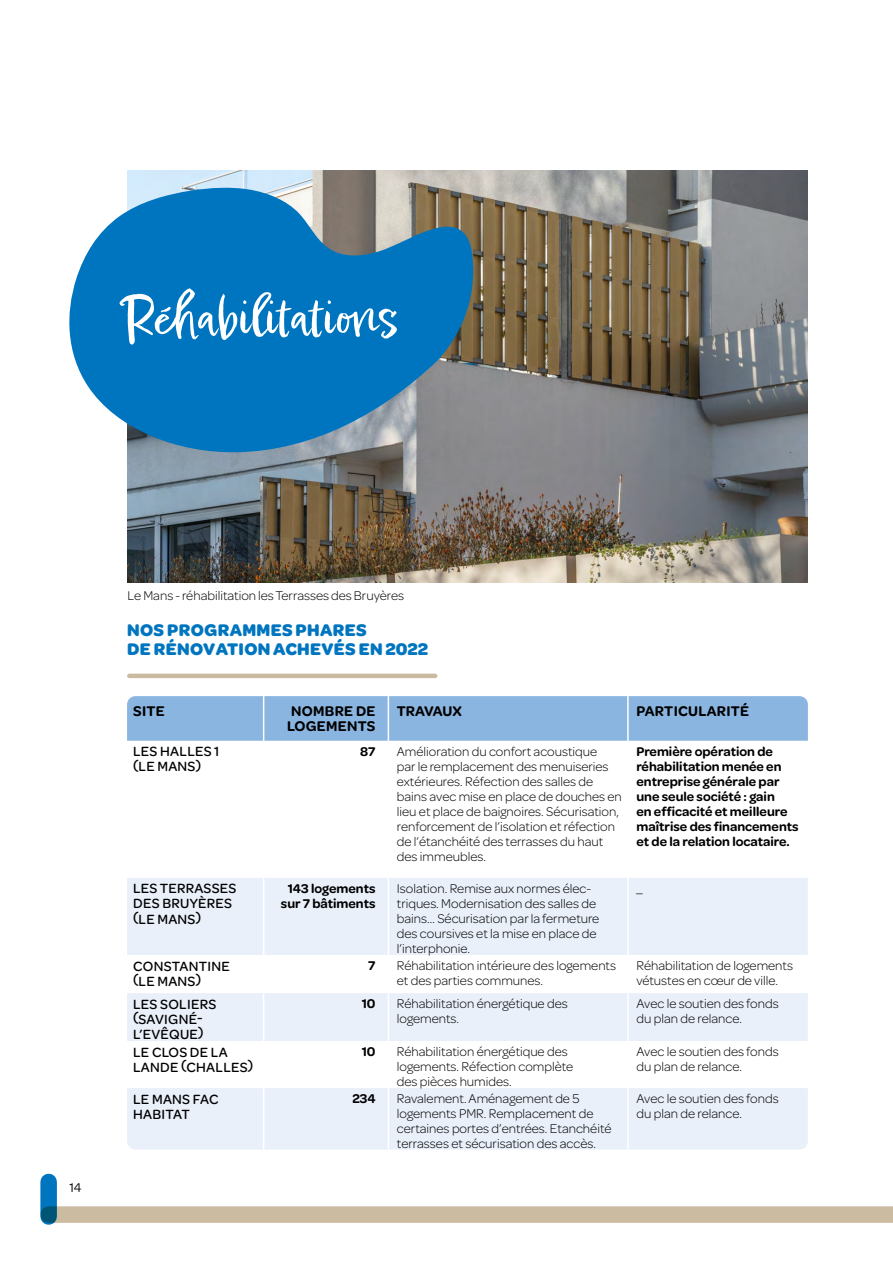
<style>
.page{position:relative;width:893px;height:1263px;background:#fff}
.page>*{position:absolute;margin:0;border:0;box-sizing:border-box;transform-origin:0 0}
.t1{font:52.8px "Epicursive Script";color:#fff}
.t2{font:700 18px/19.5px "Omnes";letter-spacing:.02em;color:#0075bf}
.t3{font:600 15px/15px "Omnes";letter-spacing:.02em;color:#000}
.t4{font:600 15px "Omnes";letter-spacing:-.01em;color:#000}
.t5{font:500 14.25px/15px "Omnes";letter-spacing:.02em;color:#000}
.t6{font:300 13.5px/15px "Omnes";color:#000}
.t7{font:600 13.5px/15px "Omnes";color:#000}
.t8{font:13.5px "Omnes";color:#000}
</style>
<div class="page">
<div style="left:49px;top:1206px;width:844px;height:17px;background:#cbbba0"></div>
<svg style="left:40px;top:1182px;width:17px;height:34px"></svg>
<div style="left:127px;top:696px;width:681px;height:45px;background:#8ab5e1"></div>
<svg style="left:127px;top:878px;width:681px;height:271px;fill:#eaf0fa"></svg>
<hr style="left:263px;top:696px;width:1px;height:45px;background:#fff">
<hr style="left:263px;top:878px;width:1px;height:77px;background:#fff">
<hr style="left:263px;top:955px;width:1px;height:38px;background:#fff">
<hr style="left:263px;top:993px;width:1px;height:48px;background:#fff">
<hr style="left:263px;top:1041px;width:1px;height:47px;background:#fff">
<hr style="left:263px;top:1088px;width:1px;height:61px;background:#fff">
<hr style="left:388px;top:696px;width:1px;height:45px;background:#fff">
<hr style="left:388px;top:878px;width:1px;height:77px;background:#fff">
<hr style="left:388px;top:955px;width:1px;height:38px;background:#fff">
<hr style="left:388px;top:993px;width:1px;height:48px;background:#fff">
<hr style="left:388px;top:1041px;width:1px;height:47px;background:#fff">
<hr style="left:388px;top:1088px;width:1px;height:61px;background:#fff">
<hr style="left:627px;top:696px;width:2px;height:45px;background:#fff">
<hr style="left:627px;top:878px;width:2px;height:77px;background:#fff">
<hr style="left:627px;top:955px;width:2px;height:38px;background:#fff">
<hr style="left:627px;top:993px;width:2px;height:48px;background:#fff">
<hr style="left:627px;top:1041px;width:2px;height:47px;background:#fff">
<hr style="left:627px;top:1088px;width:2px;height:61px;background:#fff">
<hr style="left:129px;top:674px;width:306px;height:4px;background:#cbbba0">
<img style="left:128px;top:170px;width:680px;height:413px">
<svg style="left:69px;top:186px;width:409px;height:267px;background:#3184b8"></svg>
<h1 class="t1" style="left:120px;top:283px;width:281px">Réhabilitations</h1>
<p class="t8" style="left:69px;top:1178px;width:14px">14</p>
<p class="t6" style="left:128px;top:588px;width:278px">Le Mans - réhabilitation les Terrasses des Bruyères</p>
<h2 class="t2" style="left:127px;top:619px;width:302px">NOS PROGRAMMES PHARES<br>DE RÉNOVATION ACHEVÉS EN 2022</h2>
<p class="t3" style="left:133px;top:703px;width:33px">SITE</p>
<p class="t3" style="left:287px;top:703px;width:90px">NOMBRE DE<br>LOGEMENTS</p>
<p class="t4" style="left:397px;top:701px;width:67px">TRAVAUX</p>
<p class="t3" style="left:636px;top:703px;width:114px">PARTICULARITÉ</p>
<p class="t5" style="left:133px;top:743px;width:88px">LES HALLES 1 (LE MANS)</p>
<p class="t7" style="left:360px;top:743px;width:17px">87</p>
<p class="t6" style="left:397px;top:743px;width:227px">Amélioration du confort acoustique<br>par le remplacement des menuiseries extérieures. Réfection des salles de bains avec mise en place de douches en lieu et place de baignoires. Sécurisation, renforcement de l’isolation et réfection de l’étanchéité des terrasses du haut des immeubles.</p>
<p class="t7" style="left:636px;top:743px;width:164px">Première opération de réhabilitation menée en entreprise générale par une seule société : gain<br>en efficacité et meilleure maîtrise des financements et de la relation locataire.</p>
<p class="t5" style="left:133px;top:880px;width:105px">LES TERRASSES<br>DES BRUYÈRES (LE MANS)</p>
<p class="t7" style="left:281px;top:880px;width:96px;text-align:center">143 logements sur 7 bâtiments</p>
<p class="t6" style="left:397px;top:880px;width:204px">Isolation. Remise aux normes élec&shy;triques. Modernisation des salles de bains… Sécurisation par la fermeture des coursives et la mise en place de l’interphonie.</p>
<p class="t6" style="left:636px;top:880px;width:8px">_</p>
<p class="t5" style="left:133px;top:957px;width:98px">CONSTANTINE (LE MANS)</p>
<p class="t7" style="left:368px;top:957px;width:9px">7</p>
<p class="t6" style="left:397px;top:957px;width:221px">Réhabilitation intérieure des logements et des parties communes.</p>
<p class="t6" style="left:636px;top:957px;width:158px">Réhabilitation de logements vétustes en cœur de ville.</p>
<p class="t5" style="left:133px;top:996px;width:85px">LES SOLIERS (SAVIGNÉ-<br>L’EVÊQUE)</p>
<p class="t7" style="left:362px;top:995px;width:15px">10</p>
<p class="t6" style="left:397px;top:995px;width:172px">Réhabilitation énergétique des logements.</p>
<p class="t6" style="left:636px;top:995px;width:144px">Avec le soutien des fonds du plan de relance.</p>
<p class="t5" style="left:133px;top:1043px;width:122px">LE CLOS DE LA<br>LANDE (CHALLES)</p>
<p class="t7" style="left:362px;top:1043px;width:15px">10</p>
<p class="t6" style="left:397px;top:1043px;width:178px">Réhabilitation énergétique des logements. Réfection complète des pièces humides.</p>
<p class="t6" style="left:636px;top:1043px;width:144px">Avec le soutien des fonds du plan de relance.</p>
<p class="t5" style="left:133px;top:1090px;width:87px">LE MANS FAC<br>HABITAT</p>
<p class="t7" style="left:352px;top:1090px;width:25px">234</p>
<p class="t6" style="left:397px;top:1090px;width:216px">Ravalement. Aménagement de 5 logements PMR. Remplacement de certaines portes d’entrées. Etanchéité terrasses et sécurisation des accès.</p>
<p class="t6" style="left:636px;top:1090px;width:144px">Avec le soutien des fonds du plan de relance.</p>
</div>
